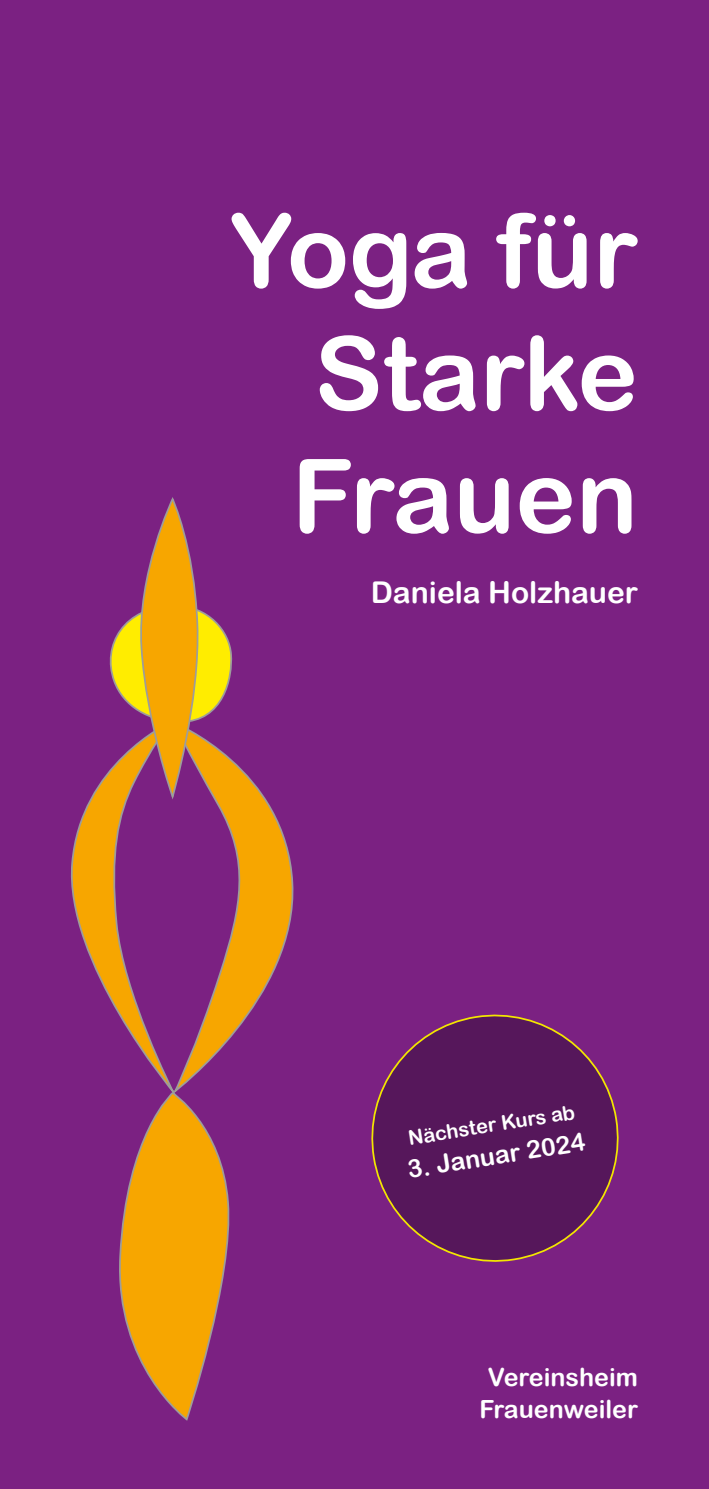
<style>
.page{position:relative;width:709px;height:1489px;background:#fff}
.page>*{position:absolute;margin:0;border:0;box-sizing:border-box;transform-origin:0 0}
.t1{font:102.5px/122.5px "Arial Rounded MT Bold";color:#fff;text-align:justify}
.t2{font:30px "Arial Rounded MT Bold";color:#fff}
.t3{font:25px/32.5px "Arial Rounded MT Bold";color:#fff;text-align:center}
.t4{font:20px "Arial Rounded MT Bold";color:#fff}
</style>
<div class="page">
<div style="left:0;top:0;width:709px;height:1488px;background:#7b2182"></div>
<svg style="left:236px;top:763px;width:57px;height:268px"></svg>
<svg style="left:71px;top:497px;width:165px;height:923px"></svg>
<svg style="left:371px;top:1014px;width:248px;height:248px"></svg>
<h1 class="t1" style="left:292px;top:188px;width:347px;text-indent:-63px">Yoga für Starke Frauen</h1>
<p class="t2" style="left:371px;top:574px;width:269px">Daniela Holzhauer</p>
<p class="t4" style="left:406px;top:1126px;width:170px;rotate:-9deg">Nächster Kurs ab</p>
<p class="t3" style="left:405px;top:1152px;width:181px;rotate:-9deg">3. Januar 2024</p>
<p class="t3" style="left:479px;top:1359px;width:160px">Vereinsheim<br>Frauenweiler</p>
</div>
